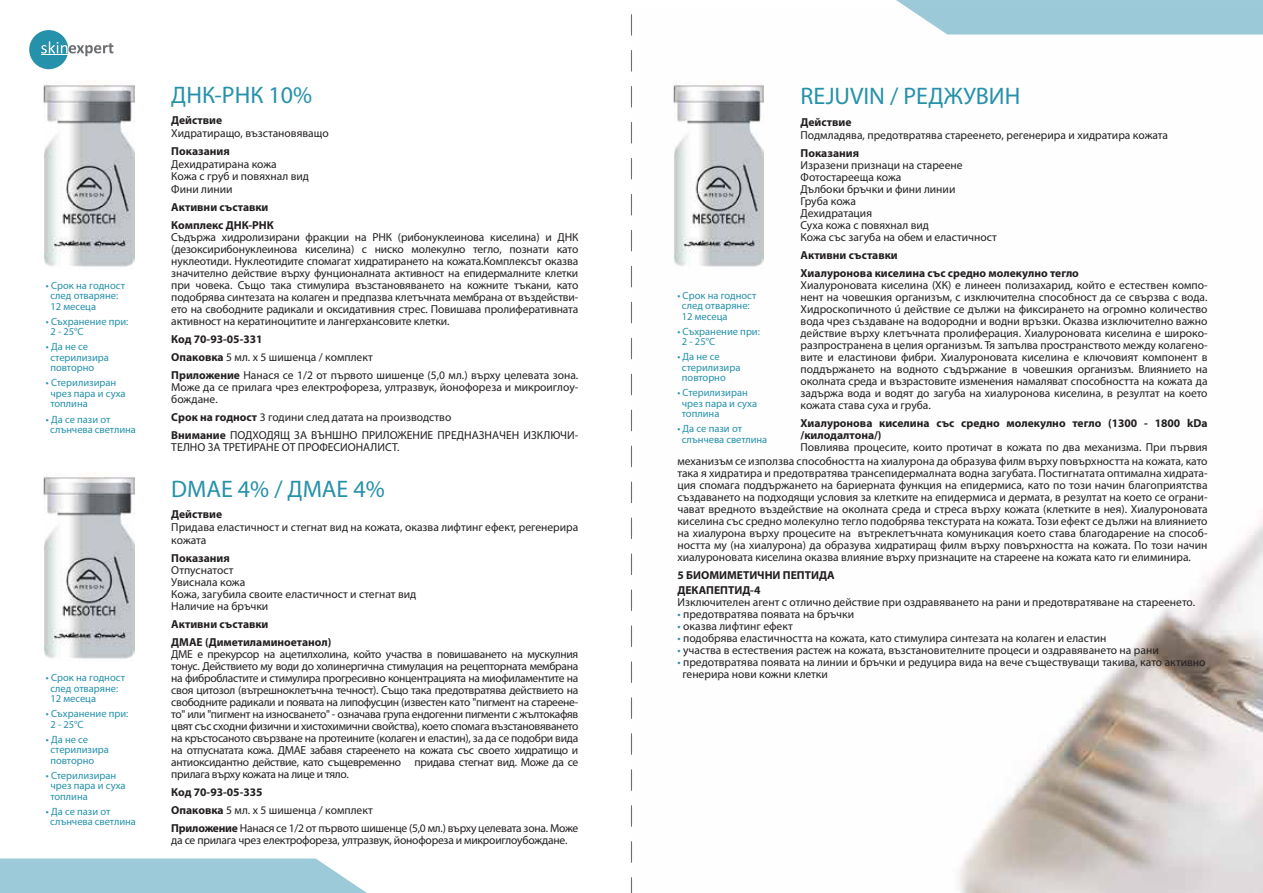
<style>
.page{position:relative;width:1263px;height:893px;background:#fff}
.page>*{position:absolute;margin:0;border:0;box-sizing:border-box;transform-origin:0 0}
.t1{font:24px "Myriad Pro";color:#2591aa}
.t2{font:11.55px/12px "Myriad Pro";color:#231f20}
.t3{font:700 11.55px/18px "Myriad Pro";color:#231f20}
.t4{font:11.55px/18px "Myriad Pro";letter-spacing:-.02em;color:#231f20}
.t5{font:10.5px/10.5px "Myriad Pro";color:#2591aa}
.s1{font-weight:700}
.s2{color:#2591aa}
</style>
<div class="page">
<img style="left:724px;top:80px;width:539px;height:813px">
<img style="left:44px;top:84px;width:90px;height:183px">
<img style="left:44px;top:476px;width:90px;height:183px">
<div style="left:29px;top:30px;width:39px;height:39px;background:#2591aa;border-radius:50%"></div>
<svg style="left:41px;top:41px;width:72px;height:15px"></svg>
<svg style="left:0;top:858px;width:367px;height:35px;background:#a4cedc"></svg>
<svg style="left:896px;top:0;width:367px;height:35px;background:#a3cddb"></svg>
<img style="left:673px;top:81px;width:90px;height:187px">
<svg style="left:631px;top:14px;width:1px;height:879px"></svg>
<p class="t5" style="left:50px;top:280px;width:76px;text-indent:-4px">• Срок на годност след отваряне:<br>12 месеца</p>
<p class="t5" style="left:50px;top:316px;width:80px;text-indent:-4px">• Съхранение при:<br>2 - 25°С</p>
<p class="t5" style="left:50px;top:342px;width:60px;text-indent:-4px">• Да не се стерилизира повторно</p>
<p class="t5" style="left:50px;top:378px;width:77px;text-indent:-4px">• Стерилизиран чрез пара и суха топлина</p>
<p class="t5" style="left:50px;top:414px;width:87px;text-indent:-4px">• Да се пази от слънчева светлина</p>
<p class="t5" style="left:50px;top:672px;width:76px;text-indent:-4px">• Срок на годност след отваряне:<br>12 месеца</p>
<p class="t5" style="left:50px;top:708px;width:80px;text-indent:-4px">• Съхранение при:<br>2 - 25°С</p>
<p class="t5" style="left:50px;top:734px;width:60px;text-indent:-4px">• Да не се стерилизира повторно</p>
<p class="t5" style="left:50px;top:770px;width:77px;text-indent:-4px">• Стерилизиран чрез пара и суха топлина</p>
<p class="t5" style="left:50px;top:806px;width:87px;text-indent:-4px">• Да се пази от слънчева светлина</p>
<h1 class="t1" style="left:171px;top:80px;width:142px">ДНК-РНК 10%</h1>
<p class="t3" style="left:171px;top:111px;width:52px">Действие</p>
<p class="t2" style="left:171px;top:127px;width:159px">Хидратиращо, възстановяващо</p>
<p class="t3" style="left:171px;top:142px;width:60px">Показания</p>
<p class="t2" style="left:171px;top:157px;width:139px;line-height:12.8px">Дехидратирана кожа<br>Кожа с груб и повяхнал вид<br>Фини линии</p>
<p class="t3" style="left:171px;top:198px;width:104px">Активни съставки<br>Комплекс ДНК-РНК</p>
<p class="t2" style="left:171px;top:231px;width:409px;text-align:justify">Съдържа хидролизирани фракции на РНК (рибонуклеинова киселина) и ДНК (дезоксирибонуклеинова киселина) с ниско молекулно тегло, познати като нуклеотиди. Нуклеотидите спомагат хидратирането на кожата.Комплексът оказва значително действие върху фунционалната активност на епидермалните клетки при човека. Също така стимулира възстановяването на кожните тъкани, като подобрява синтезата на колаген и предпазва клетъчната мембрана от въздействи&shy;ето на свободните радикали и оксидативния стрес. Повишава пролиферативната активност на кератиноцитите и лангерхансовите клетки.</p>
<p class="t2" style="left:171px;top:330px;width:409px;line-height:18px"><span class="s1">Код 70-93-05-331<br>Опаковка</span> 5 мл. х 5 шишенца / комплект<br><span class="s1">Приложение</span> Нанася се 1/2 от първото шишенце (5,0 мл.) върху целевата зона.</p>
<p class="t2" style="left:171px;top:381px;width:409px">Може да се прилага чрез електрофореза, ултразвук, йонофореза и микроиглоу&shy;бождане.</p>
<p class="t2" style="left:171px;top:408px;width:408px;line-height:18px"><span class="s1">Срок на годност</span> 3 години след датата на производство<br><span class="s1">Внимание</span> ПОДХОДЯЩ ЗА ВЪНШНО ПРИЛОЖЕНИЕ ПРЕДНАЗНАЧЕН ИЗКЛЮЧИ-</p>
<p class="t2" style="left:171px;top:441px;width:230px">ТЕЛНО ЗА ТРЕТИРАНЕ ОТ ПРОФЕСИОНАЛИСТ.</p>
<h1 class="t1" style="left:171px;top:474px;width:215px">DMAE 4% / ДМАЕ 4%</h1>
<p class="t3" style="left:171px;top:505px;width:52px">Действие</p>
<p class="t2" style="left:171px;top:520px;width:409px;line-height:12.8px">Придава еластичност и стегнат вид на кожата, оказва лифтинг ефект, регенерира кожата</p>
<p class="t3" style="left:171px;top:548px;width:60px">Показания</p>
<p class="t2" style="left:171px;top:564px;width:247px">Отпуснатост<br>Увиснала кожа<br>Кожа, загубила своите еластичност и стегнат вид<br>Наличие на бръчки</p>
<p class="t3" style="left:171px;top:614px;width:162px">Активни съставки<br>ДМАЕ (Диметиламиноетанол)</p>
<p class="t2" style="left:171px;top:648px;width:409px;text-align:justify">ДМЕ е прекурсор на ацетилхолина, който участва в повишаването на мускулния тонус. Действието му води до холинергична стимулация на рецепторната мембрана на фибробластите и стимулира прогресивно концентрацията на миофиламентите на своя цитозол (вътрешноклетъчна течност). Също така предотвратява действието на свободните радикали и появата на липофусцин (известен като "пигмент на стареене&shy;то" или "пигмент на износването" - означава група ендогенни пигменти с жълтокафяв цвят със сходни физични и хистохимични свойства), което спомага възстановяването на кръстосаното свързване на протеините (колаген и еластин), за да се подобри вида на отпуснатата кожа. ДМАЕ забавя стареенето на кожата със своето хидратищо и антиоксидантно действие, като същевременно придава стегнат вид. Може да се прилага върху кожата на лице и тяло.</p>
<p class="t4" style="left:171px;top:783px;width:408px"><span class="s1">Код 70-93-05-335<br>Опаковка</span> 5 мл. х 5 шишенца / комплект<br><span class="s1">Приложение</span> Нанася се 1/2 от първото шишенце (5,0 мл.) върху целевата зона. Може</p>
<p class="t4" style="left:171px;top:831px;width:398px">да се прилага чрез електрофореза, ултразвук, йонофореза и микроиглоубождане.</p>
<h1 class="t1" style="left:800px;top:82px;width:221px">REJUVIN / РЕДЖУВИН</h1>
<p class="t3" style="left:800px;top:113px;width:52px">Действие</p>
<p class="t2" style="left:800px;top:129px;width:369px">Подмладява, предотвратява стареенето, регенерира и хидратира кожата</p>
<p class="t3" style="left:800px;top:143px;width:60px">Показания</p>
<p class="t2" style="left:800px;top:159px;width:198px">Изразени признаци на стареене<br>Фотостарееща кожа<br>Дълбоки бръчки и фини линии<br>Груба кожа<br>Дехидратация<br>Суха кожа с повяхнал вид<br>Кожа със загуба на обем и еластичност</p>
<p class="t3" style="left:800px;top:245px;width:280px">Активни съставки<br>Хиалуронова киселина със средно молекулно тегло</p>
<p class="t2" style="left:800px;top:279px;width:409px;text-align:justify">Хиалуроновата киселина (ХК) е линеен полизахарид, който е естествен компо&shy;нент на човешкия организъм, с изключителна способност да се свързва с вода.<br>Хидроскопичното ú действие се дължи на фиксирането на огромно количество вода чрез създаване на водородни и водни връзки. Оказва изключително важно действие върху клетъчната пролиферация. Хиалуроновата киселина е широко&shy;разпространена в целия организъм. Тя запълва пространството между колагено&shy;вите и еластинови фибри. Хиалуроновата киселина е ключовият компонент в поддържането на водното съдържание в човешкия организъм. Влиянието на околната среда и възрастовите изменения намаляват способността на кожата да задържа вода и водят до загуба на хиалуронова киселина, в резултат на което кожата става суха и груба.</p>
<p class="t3" style="left:800px;top:416px;width:408px;line-height:12px">Хиалуронова киселина със средно молекулно тегло (1300 - 1800 kDa /килодалтона/)</p>
<p class="t2" style="left:677px;top:440px;width:532px;line-height:14px;text-align:right">Повлиява процесите, които протичат в кожата по два механизма. При първия<br>механизъм се използва способността на хиалурона да образува филм върху повърхността на кожата, като</p>
<p class="t2" style="left:677px;top:467px;width:532px;text-align:justify">така я хидратира и предотвратява трансепидермалната водна загубата. Постигнатата оптимална хидрата&shy;ция спомага поддържането на бариерната функция на епидермиса, като по този начин благоприятства създаването на подходящи условия за клетките на епидермиса и дермата, в резултат на което се ограни&shy;чават вредното въздействие на околната среда и стреса върху кожата (клетките в нея). Хиалуроновата киселина със средно молекулно тегло подобрява текстурата на кожата. Този ефект се дължи на влиянието на хиалурона върху процесите на вътреклетъчната комуникация което става благодарение на способ&shy;ността му (на хиалурона) да образува хидратиращ филм върху повърхността на кожата. По този начин хиалуроновата киселина оказва влияние върху признаците на стареене на кожата като ги елиминира.</p>
<p class="t3" style="left:677px;top:567px;width:159px;line-height:15px">5 БИОМИМЕТИЧНИ ПЕПТИДА<br>ДЕКАПЕПТИД-4</p>
<p class="t2" style="left:677px;top:596px;width:519px">Изключителен агент с отлично действие при оздравяването на рани и предотвратяване на стареенето.</p>
<p class="t2" style="left:677px;top:608px;width:178px"><span class="s2">•</span> предотвратява появата на бръчки</p>
<p class="t2" style="left:677px;top:620px;width:117px"><span class="s2">•</span> оказва лифтинг ефект</p>
<p class="t2" style="left:677px;top:632px;width:431px"><span class="s2">•</span> подобрява еластичността на кожата, като стимулира синтезата на колаген и еластин</p>
<p class="t2" style="left:677px;top:644px;width:483px"><span class="s2">•</span> участва в естествения растеж на кожата, възстановителните процеси и оздравяването на рани</p>
<p class="t2" style="left:682px;top:656px;width:525px;text-indent:-5px"><span class="s2">•</span> предотвратява появата на линии и бръчки и редуцира вида на вече съществуващи такива, като активно генерира нови кожни клетки</p>
<p class="t5" style="left:682px;top:290px;width:76px;text-indent:-4px">• Срок на годност след отваряне:<br>12 месеца</p>
<p class="t5" style="left:682px;top:326px;width:80px;text-indent:-4px">• Съхранение при:<br>2 - 25°С</p>
<p class="t5" style="left:682px;top:351px;width:60px;text-indent:-4px">• Да не се стерилизира повторно</p>
<p class="t5" style="left:682px;top:387px;width:77px;text-indent:-4px">• Стерилизиран чрез пара и суха топлина</p>
<p class="t5" style="left:682px;top:423px;width:87px;text-indent:-4px">• Да се пази от слънчева светлина</p>
</div>
